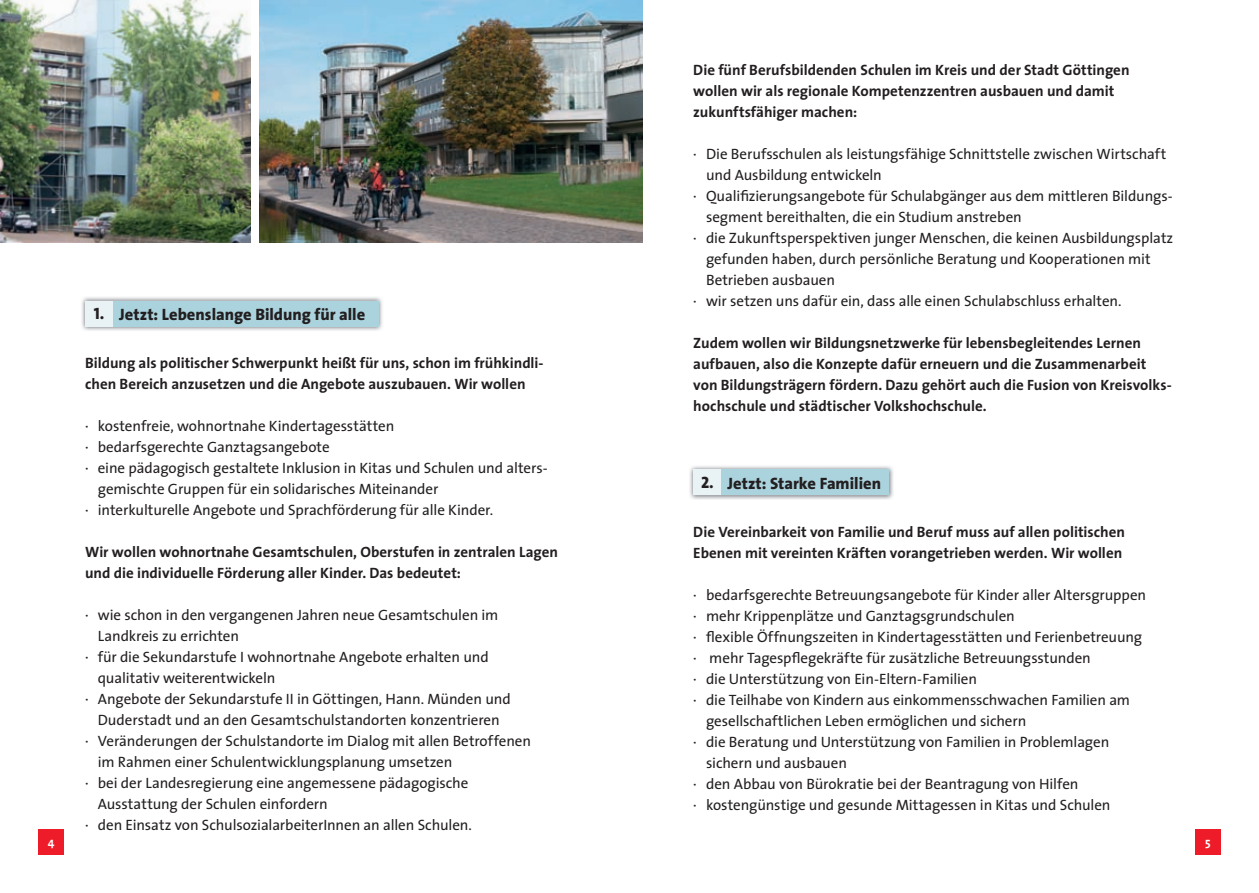
<style>
.page{position:relative;width:1259px;height:893px;background:#fff}
.page>*{position:absolute;margin:0;border:0;box-sizing:border-box;transform-origin:0 0}
.t1{font:800 16.5px "The Sans";color:#231f20}
.t2{font:15px "The Sans";letter-spacing:-.005em;color:#231f20}
.t3{font:700 15px/21px "The Sans";color:#231f20}
.t4{font:700 12px "The Sans";color:#fff}
.s1{font-family:"The Sans Extra Bold Caps";font-weight:400}
</style>
<div class="page">
<div style="left:38px;top:829px;width:26px;height:26px;background:#ee1c28"></div>
<div style="left:1195px;top:829px;width:25px;height:26px;background:#ee1c28"></div>
<img style="left:82px;top:297px;width:300px;height:34px">
<div style="left:85px;top:301px;width:293px;height:25px;background:#abd3de"></div>
<div style="left:85px;top:301px;width:28px;height:25px;background:#e9f2f5"></div>
<img style="left:259px;top:0;width:383px;height:242px">
<img style="left:0;top:0;width:251px;height:242px">
<img style="left:690px;top:466px;width:203px;height:34px">
<div style="left:693px;top:470px;width:196px;height:25px;background:#abd3de"></div>
<div style="left:693px;top:470px;width:28px;height:25px;background:#e9f2f5"></div>
<p class="t1" style="left:94px;top:304px;width:273px"><span class="s1">1.</span> Jetzt: Lebenslange Bildung für alle</p>
<p class="t3" style="left:85px;top:353px;width:460px">Bildung als politischer Schwerpunkt heißt für uns, schon im frühkindli&shy;chen Bereich anzusetzen und die Angebote auszubauen. Wir wollen</p>
<p class="t2" style="left:85px;top:417px;width:311px">· kostenfreie, wohnortnahe Kindertagesstätten</p>
<p class="t2" style="left:85px;top:438px;width:246px">· bedarfsgerechte Ganztagsangebote</p>
<p class="t2" style="left:85px;top:459px;width:464px">· eine pädagogisch gestaltete Inklusion in Kitas und Schulen und alters-</p>
<p class="t2" style="left:98px;top:480px;width:342px">gemischte Gruppen für ein solidarisches Miteinander</p>
<p class="t2" style="left:85px;top:501px;width:409px">· interkulturelle Angebote und Sprachförderung für alle Kinder.</p>
<p class="t3" style="left:85px;top:542px;width:474px">Wir wollen wohnortnahe Gesamtschulen, Oberstufen in zentralen Lagen und die individuelle Förderung aller Kinder. Das bedeutet:</p>
<p class="t2" style="left:85px;top:606px;width:415px">· wie schon in den vergangenen Jahren neue Gesamtschulen im</p>
<p class="t2" style="left:98px;top:627px;width:143px">Landkreis zu errichten</p>
<p class="t2" style="left:85px;top:648px;width:405px">· für die Sekundarstufe I wohnortnahe Angebote erhalten und</p>
<p class="t2" style="left:98px;top:669px;width:179px">qualitativ weiterentwickeln</p>
<p class="t2" style="left:85px;top:690px;width:427px">· Angebote der Sekundarstufe II in Göttingen, Hann. Münden und</p>
<p class="t2" style="left:98px;top:711px;width:403px">Duderstadt und an den Gesamtschulstandorten konzentrieren</p>
<p class="t2" style="left:85px;top:732px;width:447px">· Veränderungen der Schulstandorte im Dialog mit allen Betroffenen</p>
<p class="t2" style="left:98px;top:753px;width:356px">im Rahmen einer Schulentwicklungsplanung umsetzen</p>
<p class="t2" style="left:85px;top:774px;width:385px">· bei der Landesregierung eine angemessene pädagogische</p>
<p class="t2" style="left:98px;top:795px;width:231px">Ausstattung der Schulen einfordern</p>
<p class="t2" style="left:85px;top:816px;width:388px">· den Einsatz von SchulsozialarbeiterInnen an allen Schulen.</p>
<p class="t3" style="left:693px;top:60px;width:438px">Die fünf Berufsbildenden Schulen im Kreis und der Stadt Göttingen wollen wir als regionale Kompetenzzentren ausbauen und damit zukunftsfähiger machen:</p>
<p class="t2" style="left:693px;top:144px;width:474px">· Die Berufsschulen als leistungsfähige Schnittstelle zwischen Wirtschaft</p>
<p class="t2" style="left:706px;top:165px;width:177px">und Ausbildung entwickeln</p>
<p class="t2" style="left:693px;top:186px;width:481px">· Qualifizierungsangebote für Schulabgänger aus dem mittleren Bildungs-</p>
<p class="t2" style="left:706px;top:207px;width:317px">segment bereithalten, die ein Studium anstreben</p>
<p class="t2" style="left:693px;top:228px;width:481px">· die Zukunftsperspektiven junger Menschen, die keinen Ausbildungsplatz</p>
<p class="t2" style="left:706px;top:249px;width:446px">gefunden haben, durch persönliche Beratung und Kooperationen mit</p>
<p class="t2" style="left:706px;top:270px;width:131px">Betrieben ausbauen</p>
<p class="t2" style="left:693px;top:291px;width:430px">· wir setzen uns dafür ein, dass alle einen Schulabschluss erhalten.</p>
<p class="t3" style="left:693px;top:333px;width:480px">Zudem wollen wir Bildungsnetzwerke für lebensbegleitendes Lernen aufbauen, also die Konzepte dafür erneuern und die Zusammenarbeit von Bildungsträgern fördern. Dazu gehört auch die Fusion von Kreisvolks&shy;hochschule und städtischer Volkshochschule.</p>
<p class="t1" style="left:701px;top:472px;width:182px"><span class="s1">2.</span> Jetzt: Starke Familien</p>
<p class="t3" style="left:693px;top:522px;width:433px">Die Vereinbarkeit von Familie und Beruf muss auf allen politischen<br>Ebenen mit vereinten Kräften vorangetrieben werden. Wir wollen</p>
<p class="t2" style="left:693px;top:585px;width:454px">· bedarfsgerechte Betreuungsangebote für Kinder aller Altersgruppen</p>
<p class="t2" style="left:693px;top:606px;width:323px">· mehr Krippenplätze und Ganztagsgrundschulen</p>
<p class="t2" style="left:693px;top:627px;width:450px">· flexible Öffnungszeiten in Kindertagesstätten und Ferienbetreuung</p>
<p class="t2" style="left:693px;top:648px;width:399px">· mehr Tagespflegekräfte für zusätzliche Betreuungsstunden</p>
<p class="t2" style="left:693px;top:669px;width:285px">· die Unterstützung von Ein-Eltern-Familien</p>
<p class="t2" style="left:693px;top:690px;width:438px">· die Teilhabe von Kindern aus einkommensschwachen Familien am</p>
<p class="t2" style="left:706px;top:711px;width:322px">gesellschaftlichen Leben ermöglichen und sichern</p>
<p class="t2" style="left:693px;top:732px;width:417px">· die Beratung und Unterstützung von Familien in Problemlagen</p>
<p class="t2" style="left:706px;top:753px;width:142px">sichern und ausbauen</p>
<p class="t2" style="left:693px;top:774px;width:387px">· den Abbau von Bürokratie bei der Beantragung von Hilfen</p>
<p class="t2" style="left:693px;top:795px;width:419px">· kostengünstige und gesunde Mittagessen in Kitas und Schulen</p>
<p class="t4" style="left:48px;top:835px;width:8px">4</p>
<p class="t4" style="left:1205px;top:835px;width:7px">5</p>
</div>
